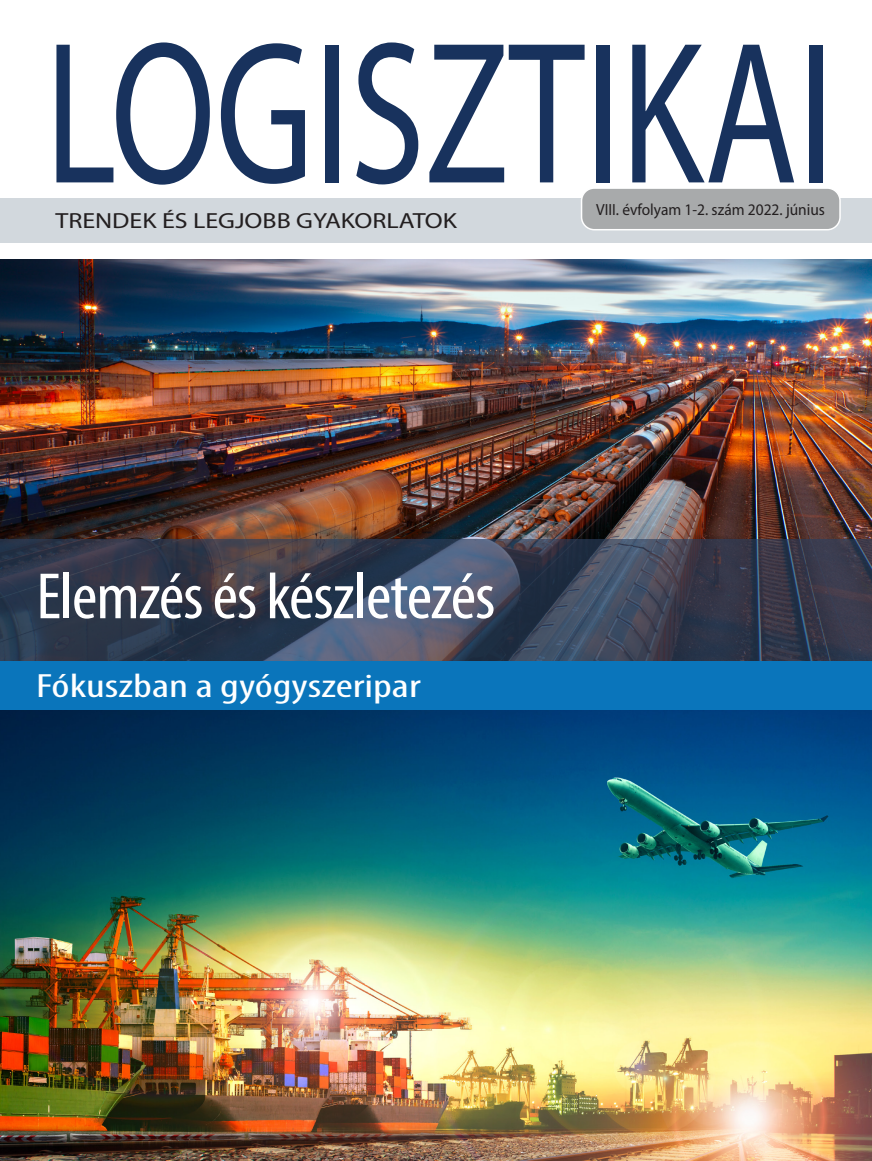
<style>
.page{position:relative;width:872px;height:1161px;background:#fff}
.page>*{position:absolute;margin:0;border:0;box-sizing:border-box;transform-origin:0 0}
.t1{font:204.3px "Myriad Pro";color:#18325d;scale:.74 1}
.t2{font:condensed 66px "Myriad Pro";letter-spacing:-.015em;color:#fff;scale:1.06 1}
.t3{font:condensed 33.75px "Myriad Pro";color:#fff;scale:1.39 1}
.t4{font:21.9px "Myriad Pro";color:#231f20;scale:1.19 1}
.t5{font:16.2px "Myriad Pro";color:#231f20;scale:.95 1}
</style>
<div class="page">
<img style="left:0;top:259px;width:872px;height:451px">
<img style="left:0;top:710px;width:872px;height:451px">
<div style="left:0;top:198px;width:872px;height:45px;background:#d2d8dd"></div>
<div style="left:581px;top:188px;width:259px;height:42px;background:#a8aaab;border-radius:13px"></div>
<div style="left:581px;top:187px;width:259px;height:43px;border:2px solid #fff;border-radius:13px"></div>
<svg style="left:0;top:539px;width:872px;height:122px"></svg>
<div style="left:0;top:661px;width:872px;height:48px;background:#0a75bb"></div>
<p class="t1" style="left:45px;top:-12px;width:1067px">LOGISZTIKAI</p>
<p class="t4" style="left:55px;top:208px;width:339px">TRENDEK ÉS LEGJOBB GYAKORLATOK</p>
<p class="t5" style="left:596px;top:200px;width:242px">VIII. évfolyam 1-2. szám 2022. június</p>
<p class="t2" style="left:36px;top:556px;width:434px">Elemzés és készletezés</p>
<p class="t3" style="left:36px;top:665px;width:278px">Fókuszban a gyógyszeripar</p>
</div>
